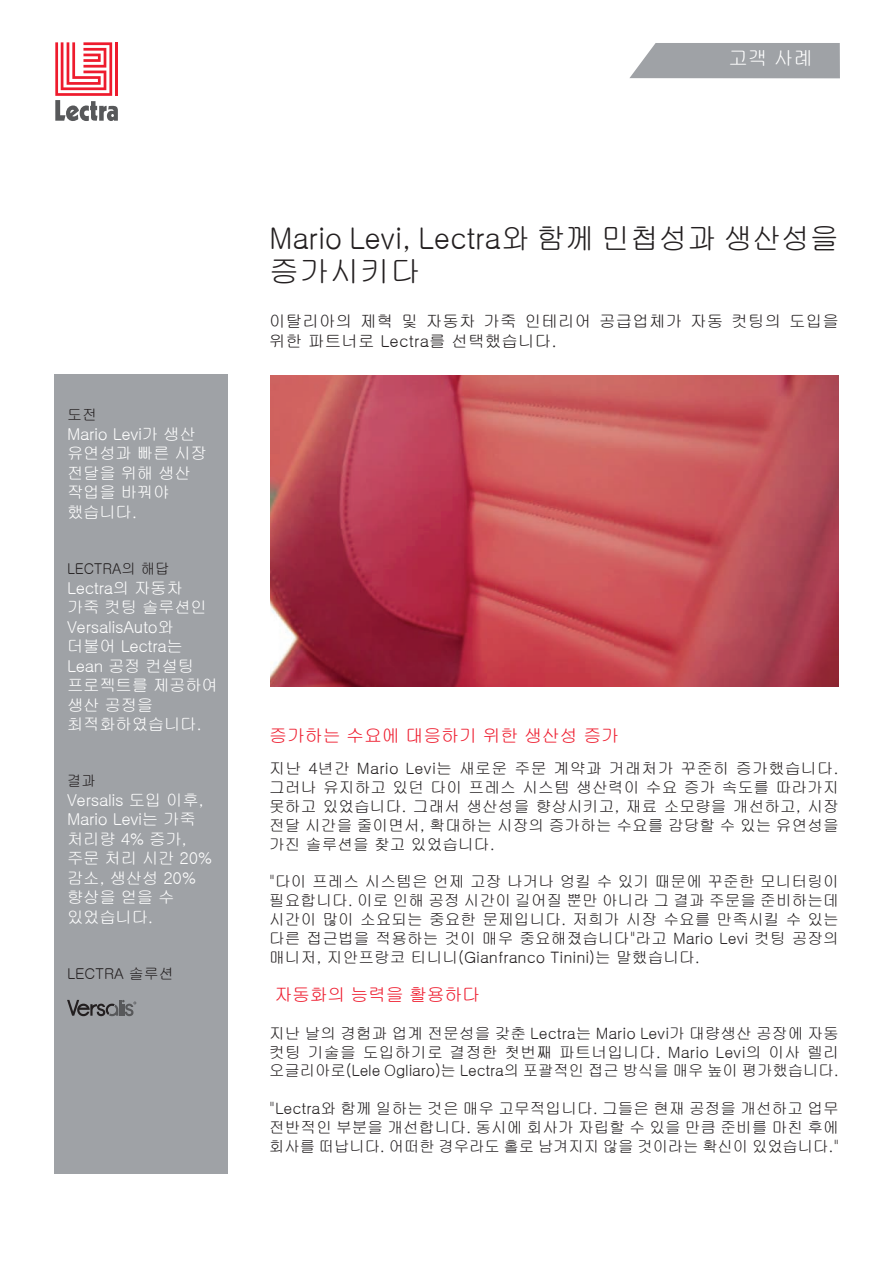
<style>
.page{position:relative;width:893px;height:1263px;background:#fff}
.page>*{position:absolute;margin:0;border:0;box-sizing:border-box;transform-origin:0 0}
.t1{font:30px/33px "Gulim";letter-spacing:-.01em;color:#231f20}
.t2{font:19.5px "Gulim";color:#fff}
.t3{font:18px "Gulim";letter-spacing:-.01em;color:#ee1b2d}
.t4{font:16.5px/19.5px "Gulim";letter-spacing:-.02em;color:#fff}
.t5{font:16.5px/19.5px "Gulim";letter-spacing:.01em;color:#231f20}
.t6{font:15.75px/18.9px "Gulim";color:#231f20;text-align:justify}
.t7{font:15px "Gulim";color:#231f20}
.t8{font:15px "Gulim";color:#231f20;scale:.96 1}
</style>
<div class="page">
<div style="left:54px;top:374px;width:174px;height:800px;background:#9fa2a6"></div>
<svg style="left:67px;top:1000px;width:69px;height:16px"></svg>
<svg style="left:55px;top:42px;width:63px;height:79px"></svg>
<svg style="left:629px;top:43px;width:211px;height:35px;background:#a5a8ab"></svg>
<img style="left:270px;top:375px;width:569px;height:312px">
<p class="t2" style="left:728px;top:48px;width:86px">고객 사례</p>
<p class="t7" style="left:67px;top:407px;width:31px">도전</p>
<p class="t4" style="left:67px;top:424px;width:142px">Mario Levi가 생산 유연성과 빠른 시장 전달을 위해 생산 작업을 바꿔야 했습니다.</p>
<p class="t8" style="left:67px;top:561px;width:108px">Lect ra의 해답</p>
<p class="t4" style="left:67px;top:578px;width:153px">Lectra의 자동차 가죽 컷팅 솔루션인<br>VersalisAuto와 더불어 Lectra는<br>Lean 공정 컨설팅 프로젝트를 제공하여 생산 공정을 최적화하였습니다.</p>
<p class="t8" style="left:67px;top:773px;width:32px">결과</p>
<p class="t4" style="left:67px;top:790px;width:147px">Versalis 도입 이후,<br>Mario Levi는 가죽 처리량 4% 증가, 주문 처리 시간 20% 감소, 생산성 20% 향상을 얻을 수 있었습니다.</p>
<p class="t7" style="left:67px;top:966px;width:108px">LECTRA 솔루션</p>
<h1 class="t1" style="left:269px;top:221px;width:571px">Mario Levi, Lectra와 함께 민첩성과 생산성을 증가시키다</h1>
<p class="t5" style="left:269px;top:312px;width:571px">이탈리아의 제혁 및 자동차 가죽 인테리어 공급업체가 자동 컷팅의 도입을 위한 파트너로 Lectra를 선택했습니다.</p>
<p class="t3" style="left:269px;top:727px;width:352px">증가하는 수요에 대응하기 위한 생산성 증가</p>
<p class="t6" style="left:269px;top:759px;width:571px">지난 4년간 Mario Levi는 새로운 주문 계약과 거래처가 꾸준히 증가했습니다. 그러나 유지하고 있던 다이 프레스 시스템 생산력이 수요 증가 속도를 따라가지 못하고 있었습니다. 그래서 생산성을 향상시키고, 재료 소모량을 개선하고, 시장 전달 시간을 줄이면서, 확대하는 시장의 증가하는 수요를 감당할 수 있는 유연성을 가진 솔루션을 찾고 있었습니다.</p>
<p class="t6" style="left:269px;top:872px;width:571px">"다이 프레스 시스템은 언제 고장 나거나 엉킬 수 있기 때문에 꾸준한 모니터링이 필요합니다. 이로 인해 공정 시간이 길어질 뿐만 아니라 그 결과 주문을 준비하는데 시간이 많이 소요되는 중요한 문제입니다. 저희가 시장 수요를 만족시킬 수 있는 다른 접근법을 적용하는 것이 매우 중요해졌습니다"라고 Mario Levi 컷팅 공장의 매니저, 지안프랑코 티니니(Gianfranco Tinini)는 말했습니다.</p>
<p class="t3" style="left:274px;top:985px;width:207px">자동화의 능력을 활용하다</p>
<p class="t6" style="left:269px;top:1023px;width:571px">지난 날의 경험과 업계 전문성을 갖춘 Lectra는 Mario Levi가 대량생산 공장에 자동 컷팅 기술을 도입하기로 결정한 첫번째 파트너입니다. Mario Levi의 이사 렐리 오글리아로(Lele Ogliaro)는 Lectra의 포괄적인 접근 방식을 매우 높이 평가했습니다.</p>
<p class="t6" style="left:269px;top:1099px;width:571px">"Lectra와 함께 일하는 것은 매우 고무적입니다. 그들은 현재 공정을 개선하고 업무 전반적인 부분을 개선합니다. 동시에 회사가 자립할 수 있을 만큼 준비를 마친 후에 회사를 떠납니다. 어떠한 경우라도 홀로 남겨지지 않을 것이라는 확신이 있었습니다."</p>
</div>
